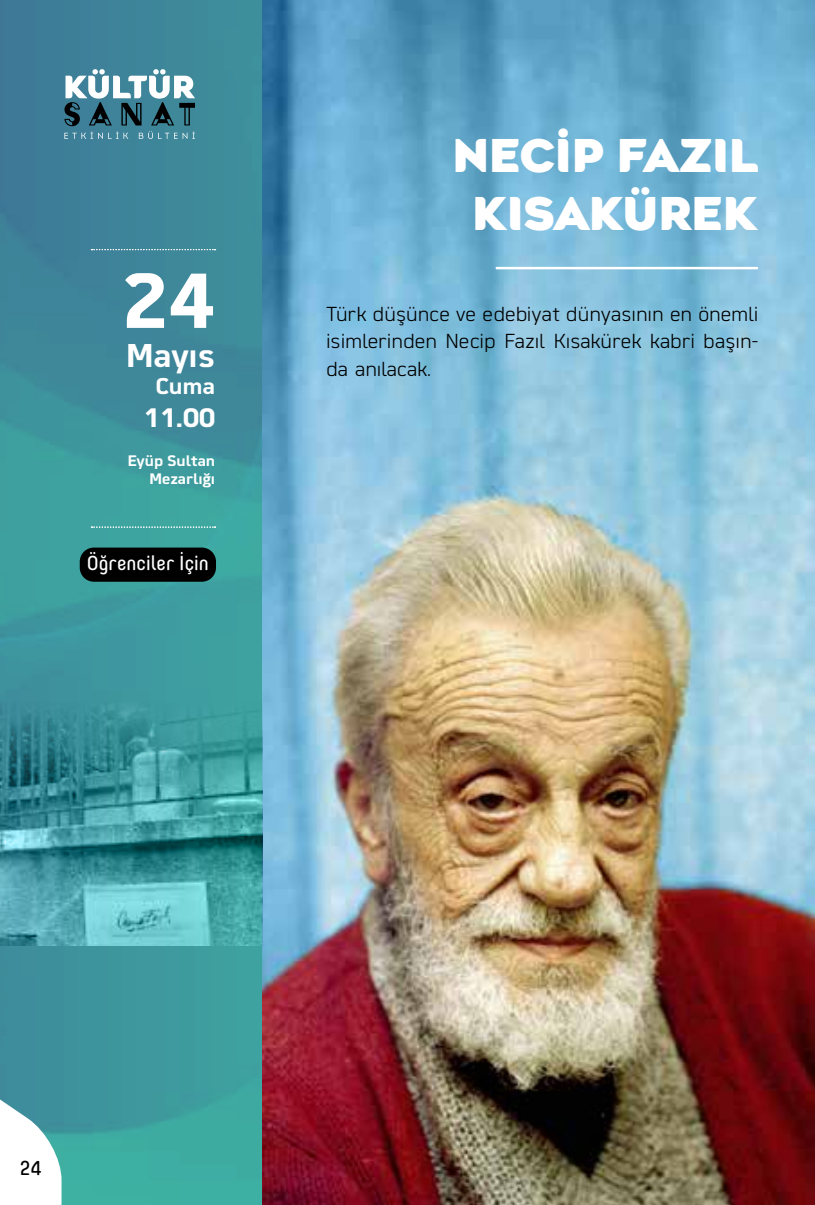
<style>
.page{position:relative;width:815px;height:1205px;background:#fff}
.page>*{position:absolute;margin:0;border:0;box-sizing:border-box;transform-origin:0 0}
.t1{font:600 80px "Martian B Thai";color:#fff}
.t2{font:900 45px/57.5px "Agenor";color:#fff;text-align:center}
.t3{font:600 32.5px "Martian B Thai";letter-spacing:-.015em;color:#fff}
.t4{font:600 27.5px "Martian B Thai";color:#fff}
.t5{font:600 22.5px "Martian B Thai";color:#fff}
.t6{font:300 20px/27.5px "Martian B Thai";letter-spacing:-.01em;color:#000;text-align:justify}
.t7{font:20px "TR Core Mellow EG 45";color:#fff}
.t8{font:20px "TR Core Mellow EG 45";color:#000}
.t9{font:600 15px/18px "Martian B Thai";letter-spacing:-.005em;color:#fff;text-align:right}
</style>
<div class="page">
<img style="left:262px;top:0;width:553px;height:1205px">
<svg style="left:0;top:0;width:262px;height:1205px;background:#3d929c"></svg>
<img style="left:0;top:702px;width:262px;height:243px">
<svg style="left:91px;top:526px;width:125px;height:2px"></svg>
<svg style="left:91px;top:249px;width:125px;height:1px"></svg>
<hr style="left:497px;top:267px;width:260px;height:2px;background:#fff">
<div style="left:80px;top:547px;width:136px;height:35px;background:#000;border-radius:14px"></div>
<svg style="left:0;top:1091px;width:62px;height:114px"></svg>
<svg style="left:64px;top:69px;width:131px;height:70px"></svg>
<h1 class="t1" style="left:122px;top:233px;width:95px">24</h1>
<h3 class="t3" style="left:125px;top:328px;width:91px">Mayıs</h3>
<p class="t5" style="left:155px;top:367px;width:61px">Cuma</p>
<h3 class="t4" style="left:144px;top:394px;width:73px">11.00</h3>
<p class="t9" style="left:127px;top:450px;width:89px">Eyüp Sultan<br>Mezarlığı</p>
<p class="t7" style="left:87px;top:548px;width:124px">Öğrenciler İçin</p>
<h2 class="t2" style="left:453px;top:129px;width:307px">NECİP FAZIL<br>KISAKÜREK</h2>
<p class="t6" style="left:326px;top:299px;width:434px">Türk düşünce ve edebiyat dünyasının en önemli isimlerinden Necip Fazıl Kısakürek kabri başın&shy;da anılacak.</p>
<p class="t8" style="left:19px;top:1152px;width:23px">24</p>
</div>
